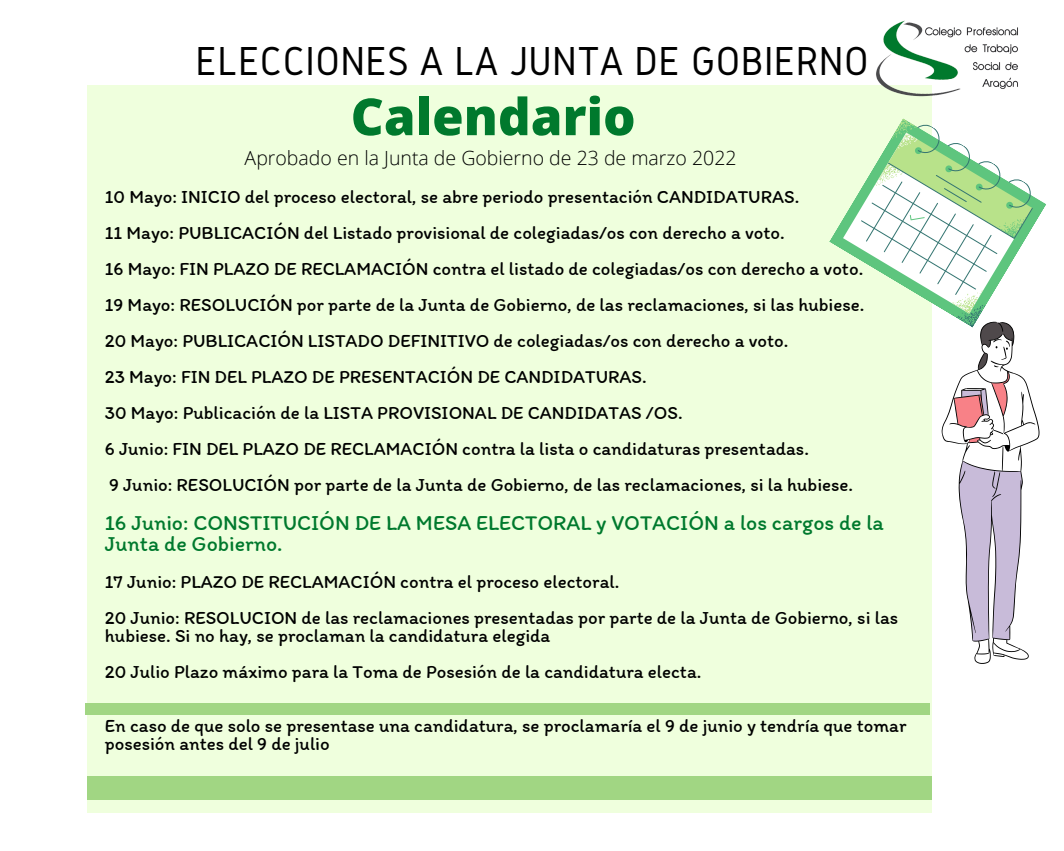
<style>
.page{position:relative;width:1064px;height:851px;background:#fff}
.page>*{position:absolute;margin:0;border:0;box-sizing:border-box;transform-origin:0 0}
.t1{font:800 51px "Open Sans";color:#00792d}
.t2{font:42px "Gidole";letter-spacing:.01em;color:#000}
.t3{font:21.75px/21.5px "Itim";color:#00792d}
.t4{font:300 19.5px "Open Sans";color:#000}
.t5{font:18.75px/18px "Itim";color:#000}
</style>
<div class="page">
<div style="left:87px;top:85px;width:844px;height:727px;background:#efffdd"></div>
<div style="left:87px;top:775px;width:844px;height:24px;background:#a1d683"></div>
<img style="left:876px;top:20px;width:142px;height:78px">
<svg style="left:837px;top:117px;width:209px;height:211px"></svg>
<div style="left:85px;top:703px;width:844px;height:12px;background:#a1d683"></div>
<svg style="left:941px;top:321px;width:98px;height:343px"></svg>
<p class="t2" style="left:195px;top:38px;width:674px">ELECCIONES A LA JUNTA DE GOBIERNO</p>
<p class="t1" style="left:350px;top:81px;width:286px">Calendario</p>
<p class="t4" style="left:244px;top:144px;width:493px">Aprobado en la Junta de Gobierno de 23 de marzo 2022</p>
<p class="t5" style="left:105px;top:187px;width:695px">10 Mayo: INICIO del proceso electoral, se abre periodo presentación CANDIDATURAS.</p>
<p class="t5" style="left:105px;top:223px;width:681px">11 Mayo: PUBLICACIÓN del Listado provisional de colegiadas/os con derecho a voto.</p>
<p class="t5" style="left:105px;top:259px;width:759px">16 Mayo: FIN PLAZO DE RECLAMACIÓN contra el listado de colegiadas/os con derecho a voto.</p>
<p class="t5" style="left:105px;top:295px;width:760px">19 Mayo: RESOLUCIÓN por parte de la Junta de Gobierno, de las reclamaciones, si las hubiese.</p>
<p class="t5" style="left:105px;top:331px;width:684px">20 Mayo: PUBLICACIÓN LISTADO DEFINITIVO de colegiadas/os con derecho a voto.</p>
<p class="t5" style="left:105px;top:367px;width:543px">23 Mayo: FIN DEL PLAZO DE PRESENTACIÓN DE CANDIDATURAS.</p>
<p class="t5" style="left:105px;top:403px;width:579px">30 Mayo: Publicación de la LISTA PROVISIONAL DE CANDIDATAS /OS.</p>
<p class="t5" style="left:105px;top:439px;width:705px">6 Junio: FIN DEL PLAZO DE RECLAMACIÓN contra la lista o candidaturas presentadas.</p>
<p class="t5" style="left:109px;top:475px;width:745px">9 Junio: RESOLUCIÓN por parte de la Junta de Gobierno, de las reclamaciones, si la hubiese.</p>
<p class="t3" style="left:105px;top:511px;width:780px">16 Junio: CONSTITUCIÓN DE LA MESA ELECTORAL y VOTACIÓN a los cargos de la<br>Junta de Gobierno.</p>
<p class="t5" style="left:105px;top:572px;width:516px">17 Junio: PLAZO DE RECLAMACIÓN contra el proceso electoral.</p>
<p class="t5" style="left:105px;top:608px;width:794px">20 Junio: RESOLUCION de las reclamaciones presentadas por parte de la Junta de Gobierno, si las hubiese. Si no hay, se proclaman la candidatura elegida</p>
<p class="t5" style="left:105px;top:662px;width:598px">20 Julio Plazo máximo para la Toma de Posesión de la candidatura electa.</p>
<p class="t5" style="left:105px;top:716px;width:803px">En caso de que solo se presentase una candidatura, se proclamaría el 9 de junio y tendría que tomar posesión antes del 9 de julio</p>
</div>
